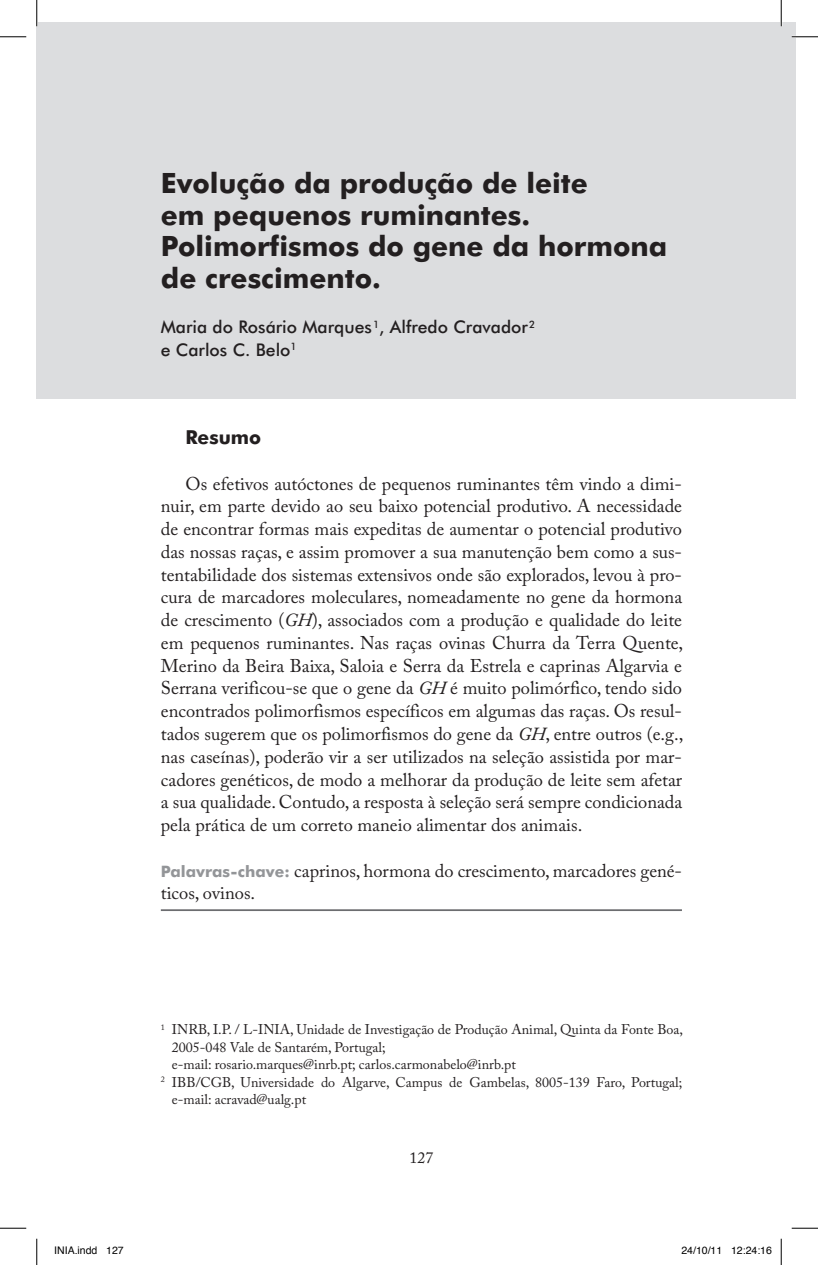
<style>
.page{position:relative;width:818px;height:1265px;background:#fff}
.page>*{position:absolute;margin:0;border:0;box-sizing:border-box;transform-origin:0 0}
.t1{font:700 28px/31.5px "Futura BT";color:#231f20}
.t2{font:700 19.25px "Futura BT";color:#231f20}
.t3{font:18.38px/22.8px "Adobe Caslon Pro";color:#231f20;text-align:justify}
.t4{font:500 17.5px/22.8px "Futura BT";color:#231f20}
.t5{font:15.75px "Adobe Caslon Pro";color:#231f20}
.t6{font:14px "Adobe Caslon Pro";color:#231f20}
.t7{font:10.5px "Helvetica";color:#000}
.s1{font-style:italic}
.s2{font-family:"Futura BT";font-weight:700;font-size:15.75px;color:#939598}
</style>
<div class="page">
<div style="left:37px;top:22px;width:759px;height:376px;background:#dcdddf"></div>
<hr style="left:161px;top:909px;width:521px;height:1px;background:#6c6d70">
<hr style="left:791px;top:36px;width:26px;height:2px;background:#fff">
<hr style="left:36px;top:1px;width:2px;height:25px;background:#fff">
<hr style="left:780px;top:1px;width:2px;height:25px;background:#fff">
<svg style="left:0;top:36px;width:26px;height:1px"></svg>
<svg style="left:791px;top:36px;width:26px;height:1px"></svg>
<svg style="left:0;top:1227px;width:26px;height:1px"></svg>
<svg style="left:791px;top:1227px;width:26px;height:1px"></svg>
<svg style="left:36px;top:1px;width:1px;height:25px"></svg>
<svg style="left:36px;top:1238px;width:1px;height:26px"></svg>
<svg style="left:781px;top:1px;width:1px;height:25px"></svg>
<svg style="left:781px;top:1238px;width:1px;height:26px"></svg>
<h1 class="t1" style="left:161px;top:167px;width:508px">Evolução da produção de leite<br>em pequenos ruminantes.<br>Polimorfismos do gene da hormona de crescimento.</h1>
<p class="t4" style="left:161px;top:315px;width:376px">Maria do Rosário Marques<sup>1</sup>, Alfredo Cravador<sup>2 </sup>e Carlos C. Belo<sup>1</sup></p>
<p class="t2" style="left:186px;top:425px;width:77px">Resumo</p>
<p class="t3" style="left:161px;top:471px;width:524px;text-indent:25px">Os efetivos autóctones de pequenos ruminantes têm vindo a dimi&shy;nuir, em parte devido ao seu baixo potencial produtivo. A necessidade de encontrar formas mais expeditas de aumentar o potencial produtivo das nossas raças, e assim promover a sua manutenção bem como a sus&shy;tentabilidade dos sistemas extensivos onde são explorados, levou à pro&shy;cura de marcadores moleculares, nomeadamente no gene da hormona de crescimento (<span class="s1">GH</span>), associados com a produção e qualidade do leite em pequenos ruminantes. Nas raças ovinas Churra da Terra Quente, Merino da Beira Baixa, Saloia e Serra da Estrela e caprinas Algarvia e Serrana verificou-se que o gene da <span class="s1">GH</span> é muito polimórfico, tendo sido encontrados polimorfismos específicos em algumas das raças. Os resul&shy;tados sugerem que os polimorfismos do gene da <span class="s1">GH</span>, entre outros (e.g., nas caseínas), poderão vir a ser utilizados na seleção assistida por mar&shy;cadores genéticos, de modo a melhorar da produção de leite sem afetar a sua qualidade. Contudo, a resposta à seleção será sempre condicionada pela prática de um correto maneio alimentar dos animais.</p>
<p class="t3" style="left:161px;top:858px;width:522px"><span class="s2">Palavras-chave:</span> caprinos, hormona do crescimento, marcadores gené&shy;ticos, ovinos.</p>
<p class="t6" style="left:161px;top:1020px;width:524px"><sup>1</sup> INRB, I.P. / L-INIA, Unidade de Investigação de Produção Animal, Quinta da Fonte Boa,</p>
<p class="t6" style="left:172px;top:1038px;width:215px">2005-048 Vale de Santarém, Portugal;</p>
<p class="t6" style="left:172px;top:1055px;width:345px">e-mail: rosario.marques@inrb.pt; carlos.carmonabelo@inrb.pt</p>
<p class="t6" style="left:161px;top:1073px;width:523px"><sup>2</sup> IBB/CGB, Universidade do Algarve, Campus de Gambelas, 8005-139 Faro, Portugal;</p>
<p class="t6" style="left:172px;top:1090px;width:136px">e-mail: acravad@ualg.pt</p>
<p class="t5" style="left:409px;top:1147px;width:25px">127</p>
<p class="t7" style="left:54px;top:1245px;width:71px">INIA.indd 127</p>
<p class="t7" style="left:681px;top:1245px;width:92px">24/10/11 12:24:16</p>
</div>
